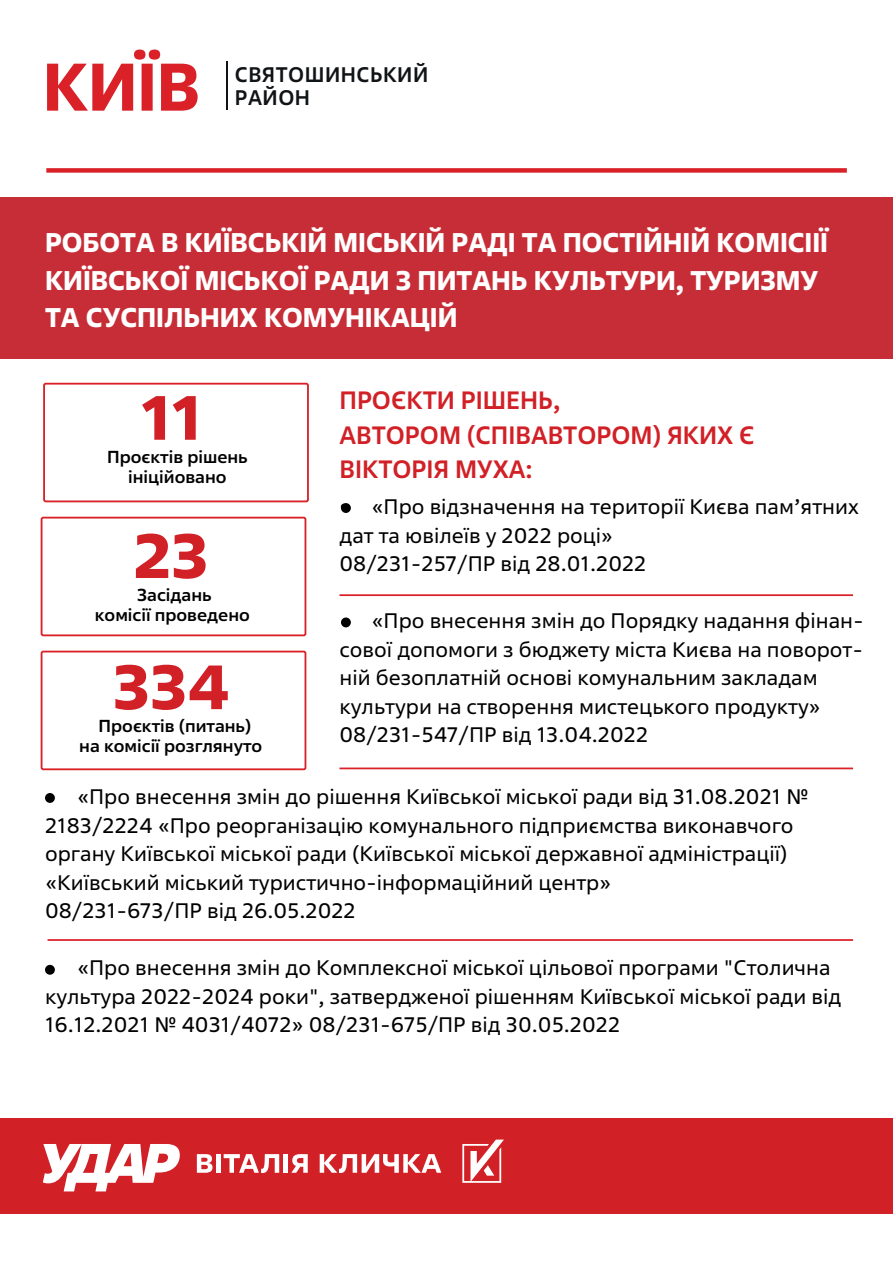
<style>
.page{position:relative;width:893px;height:1263px;background:#fff}
.page>*{position:absolute;margin:0;border:0;box-sizing:border-box;transform-origin:0 0}
.t1{font:700 67.2px "Fact";color:#da2128}
.t2{font:700 62.4px "Fact";color:#d12026;scale:1.04 1}
.t3{font:700 27px/37.5px "Fact";color:#fff}
.t4{font:500 25.05px/34.5px "Fact";color:#d12026}
.t5{font:500 21.15px/23.2px "Fact";letter-spacing:.025em;color:#111416}
.t6{font:21px/28.5px "Fact";color:#000001;scale:1.04 1}
.t7{font:500 17.4px/19.6px "Fact";color:#000001;text-align:center;scale:1.04 1}
</style>
<div class="page">
<div style="left:0;top:197px;width:893px;height:161px;background:#c72d36"></div>
<hr style="left:226px;top:62px;width:2px;height:48px;background:#111416">
<div style="left:46px;top:168px;width:801px;height:5px;background:#da2128"></div>
<div style="left:0;top:1117px;width:893px;height:96px;background:#d12026"></div>
<svg style="left:462px;top:1139px;width:42px;height:44px"></svg>
<svg style="left:43px;top:1144px;width:137px;height:47px"></svg>
<svg style="left:197px;top:1154px;width:16px;height:19px"></svg>
<div style="left:216px;top:1154px;width:5px;height:19px;background:#fff"></div>
<svg style="left:224px;top:1154px;width:55px;height:19px"></svg>
<hr style="left:284px;top:1154px;width:4px;height:19px;background:#fff">
<svg style="left:291px;top:1154px;width:17px;height:19px"></svg>
<svg style="left:320px;top:1154px;width:121px;height:19px"></svg>
<div style="left:43px;top:383px;width:266px;height:119px;border:2px solid #da2128;border-radius:2px"></div>
<div style="left:41px;top:517px;width:265px;height:119px;border:2px solid #da2128;border-radius:2px"></div>
<div style="left:41px;top:651px;width:265px;height:119px;border:2px solid #da2128;border-radius:2px"></div>
<hr style="left:339px;top:594px;width:514px;height:2px;background:#da2128">
<hr style="left:339px;top:767px;width:514px;height:2px;background:#da2128">
<hr style="left:48px;top:939px;width:805px;height:2px;background:#da2128">
<div style="left:341px;top:503px;width:10px;height:10px;background:#000001;border-radius:50%"></div>
<div style="left:341px;top:617px;width:10px;height:10px;background:#000001;border-radius:50%"></div>
<div style="left:45px;top:793px;width:10px;height:10px;background:#000001;border-radius:50%"></div>
<div style="left:45px;top:965px;width:10px;height:10px;background:#000001;border-radius:50%"></div>
<h1 class="t1" style="left:43px;top:43px;width:159px">КИЇВ</h1>
<p class="t5" style="left:235px;top:62px;width:195px">СВЯТОШИНСЬКИЙ<br>РАЙОН</p>
<p class="t3" style="left:45px;top:223px;width:785px">РОБОТА В КИЇВСЬКІЙ МІСЬКІЙ РАДІ ТА ПОСТІЙНІЙ КОМІСІІЇ<br>КИЇВСЬКОЇ МІСЬКОЇ РАДИ З ПИТАНЬ КУЛЬТУРИ, ТУРИЗМУ<br>ТА СУСПІЛЬНИХ КОМУНІКАЦІЙ</p>
<h2 class="t2" style="left:140px;top:377px;width:60px">11</h2>
<p class="t7" style="left:107px;top:447px;width:137px">Проєктів рішень ініційовано</p>
<h2 class="t2" style="left:134px;top:515px;width:73px">23</h2>
<p class="t7" style="left:95px;top:585px;width:151px">Засідань<br>комісії проведено</p>
<h2 class="t2" style="left:113px;top:646px;width:114px">334</h2>
<p class="t7" style="left:79px;top:716px;width:177px">Проєктів (питань)<br>на комісії розглянуто</p>
<p class="t4" style="left:339px;top:383px;width:417px">ПРОЄКТИ РІШЕНЬ,<br>АВТОРОМ (СПІВАВТОРОМ) ЯКИХ Є<br>ВІКТОРІЯ МУХА:</p>
<p class="t6" style="left:339px;top:493px;width:501px">• «Про відзначення на території Києва пам’ятних дат та ювілеїв у 2022 році»<br>08/231-257/ПР від 28.01.2022</p>
<p class="t6" style="left:339px;top:607px;width:506px;text-indent:32px">«Про внесення змін до Порядку надання фінан&shy;сової допомоги з бюджету міста Києва на поворот&shy;ній безоплатній основі комунальним закладам культури на створення мистецького продукту» 08/231-547/ПР від 13.04.2022</p>
<p class="t6" style="left:45px;top:782px;width:736px;text-indent:32px">«Про внесення змін до рішення Київської міської ради від 31.08.2021 № 2183/2224 «Про реорганізацію комунального підприємства виконавчого органу Київської міської ради (Київської міської державної адміністрації) «Київський міський туристично-інформаційний центр»<br>08/231-673/ПР від 26.05.2022</p>
<p class="t6" style="left:45px;top:953px;width:767px;text-indent:32px">«Про внесення змін до Комплексної міської цільової програми "Столична культура 2022-2024 роки", затвердженої рішенням Київської міської ради від<br>16.12.2021 № 4031/4072» 08/231-675/ПР від 30.05.2022</p>
</div>
